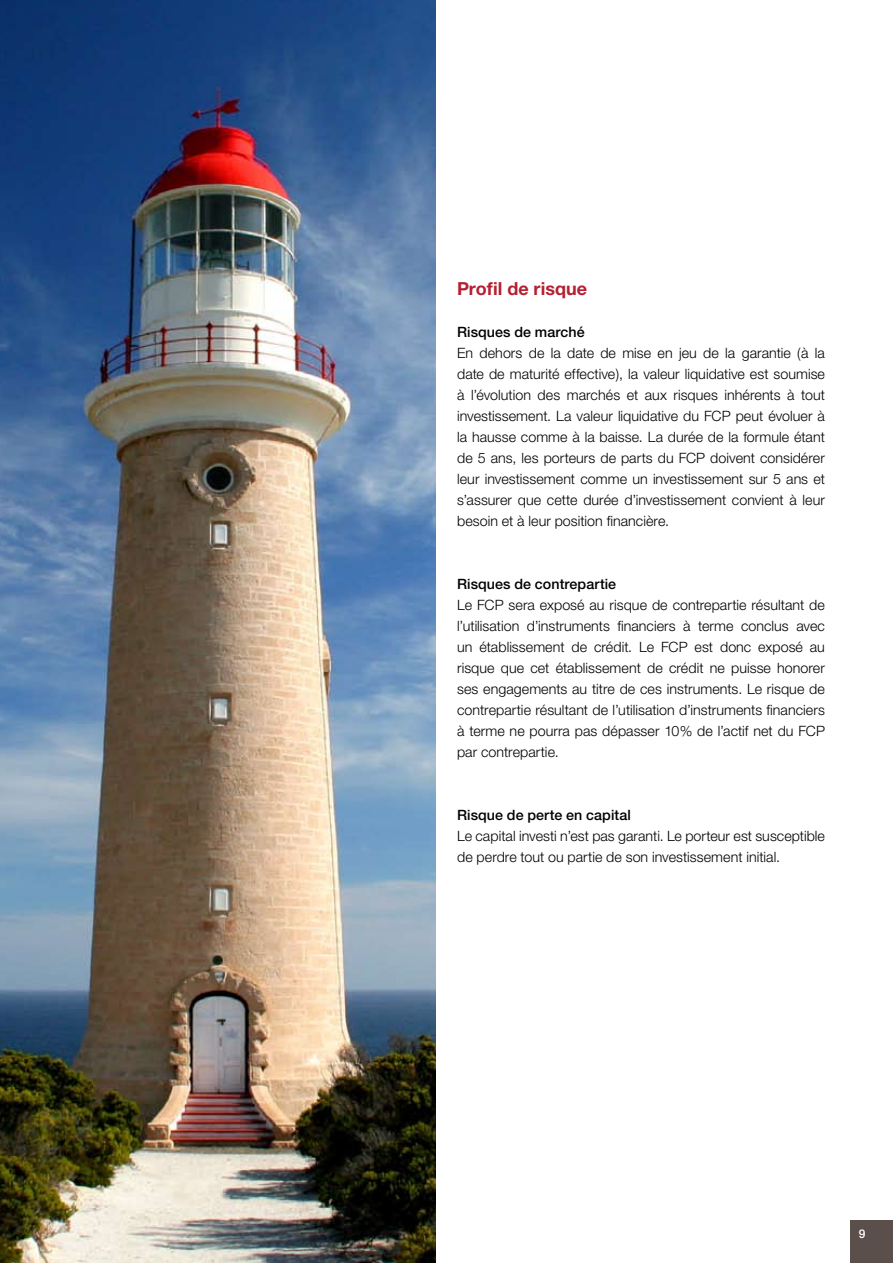
<style>
.page{position:relative;width:893px;height:1263px;background:#fff}
.page>*{position:absolute;margin:0;border:0;box-sizing:border-box;transform-origin:0 0}
.t1{font:700 18px "Helvetica Neue";color:#b42031}
.t2{font:300 14.25px/21px "Helvetica Neue";letter-spacing:.005em;color:#000;text-align:justify}
.t3{font:500 14.25px "Helvetica Neue";letter-spacing:.005em;color:#000}
.t4{font:500 12px "Helvetica Neue";color:#fff}
</style>
<div class="page">
<div style="left:850px;top:1220px;width:43px;height:43px;background:#5a4f4a"></div>
<img style="left:0;top:0;width:436px;height:1263px">
<p class="t1" style="left:457px;top:277px;width:132px">Profil de risque</p>
<p class="t3" style="left:457px;top:323px;width:129px">Risques de marché</p>
<p class="t2" style="left:457px;top:342px;width:369px">En dehors de la date de mise en jeu de la garantie (à la date de maturité effective), la valeur liquidative est soumise à l’évolution des marchés et aux risques inhérents à tout investissement. La valeur liquidative du FCP peut évoluer à la hausse comme à la baisse. La durée de la formule étant de 5 ans, les porteurs de parts du FCP doivent considérer leur investissement comme un investissement sur 5 ans et s’assurer que cette durée d’investissement convient à leur besoin et à leur position financière.</p>
<p class="t3" style="left:457px;top:575px;width:161px">Risques de contrepartie</p>
<p class="t2" style="left:457px;top:594px;width:369px">Le FCP sera exposé au risque de contrepartie résultant de l’utilisation d’instruments financiers à terme conclus avec un établissement de crédit. Le FCP est donc exposé au risque que cet établissement de crédit ne puisse honorer ses engagements au titre de ces instruments. Le risque de contrepartie résultant de l’utilisation d’instruments financiers à terme ne pourra pas dépasser 10% de l’actif net du FCP par contrepartie.</p>
<p class="t3" style="left:457px;top:806px;width:175px">Risque de perte en capital</p>
<p class="t2" style="left:457px;top:825px;width:369px">Le capital investi n’est pas garanti. Le porteur est susceptible de perdre tout ou partie de son investissement initial.</p>
<p class="t4" style="left:859px;top:1227px;width:8px">9</p>
</div>
